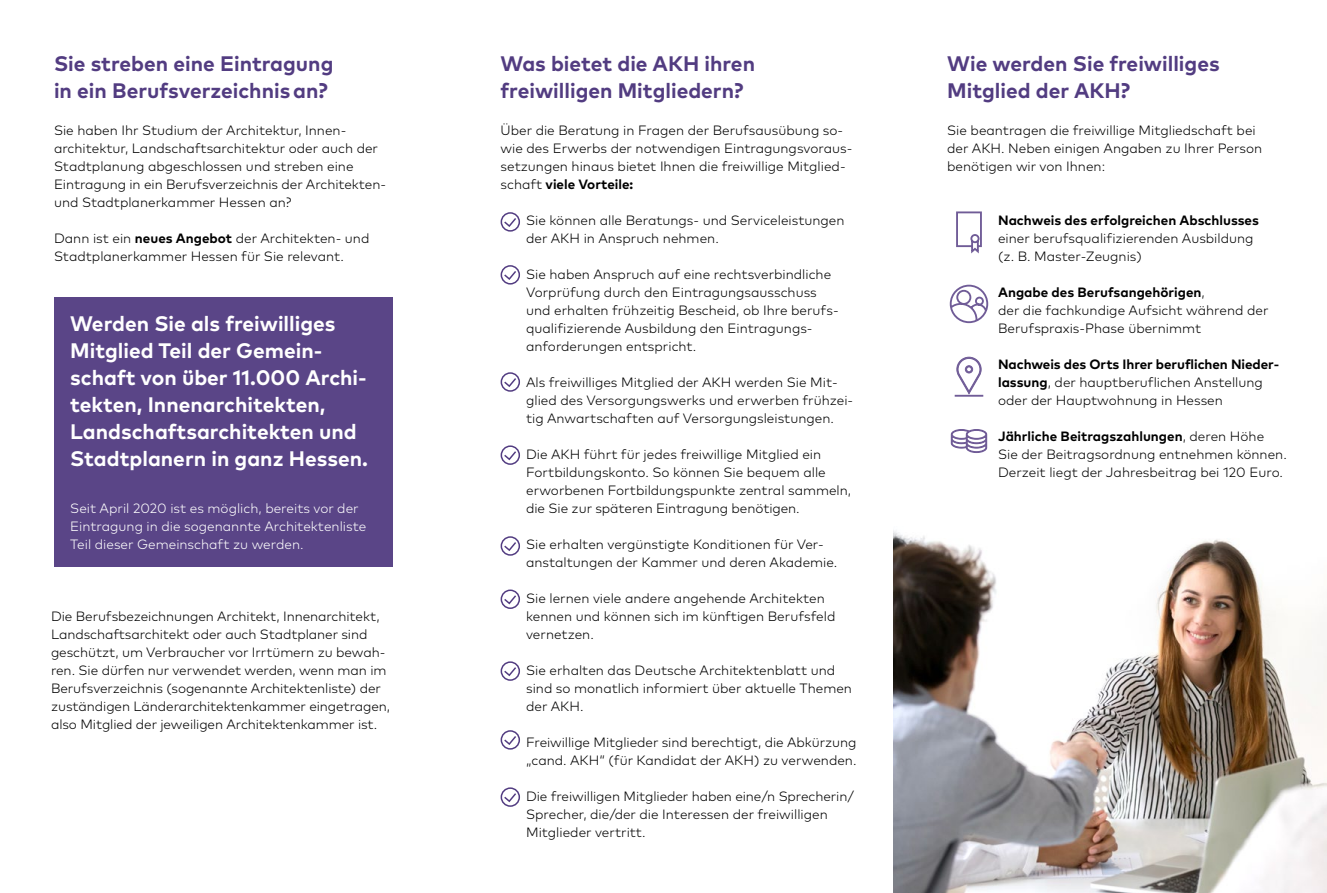
<style>
.page{position:relative;width:1327px;height:893px;background:#fff}
.page>*{position:absolute;margin:0;border:0;box-sizing:border-box;transform-origin:0 0}
.t1{font:700 21px/27px "Mark Pro";color:#fff}
.t2{font:700 21px/27px "Mark Pro";color:#523c81}
.t3{font:300 13.5px/18px "Mark Pro";color:#000}
.t4{font:300 13.5px/18px "Mark Pro";color:#fff}
.t5{font:700 13.5px "Mark Pro";color:#000}
.s1{font-weight:700}
</style>
<div class="page">
<img style="left:893px;top:433px;width:434px;height:460px">
<svg style="left:949px;top:284px;width:40px;height:40px"></svg>
<svg style="left:956px;top:211px;width:26px;height:43px"></svg>
<div style="left:500px;top:212px;width:20px;height:20px;border:2px solid #523c81;border-radius:50%"></div>
<svg style="left:502px;top:216px;width:16px;height:12px"></svg>
<div style="left:500px;top:265px;width:20px;height:20px;border:2px solid #523c81;border-radius:50%"></div>
<svg style="left:502px;top:269px;width:16px;height:12px"></svg>
<div style="left:500px;top:372px;width:20px;height:20px;border:2px solid #523c81;border-radius:50%"></div>
<svg style="left:502px;top:376px;width:16px;height:12px"></svg>
<div style="left:500px;top:445px;width:20px;height:20px;border:2px solid #523c81;border-radius:50%"></div>
<svg style="left:502px;top:450px;width:16px;height:11px"></svg>
<div style="left:500px;top:536px;width:20px;height:20px;border:2px solid #523c81;border-radius:50%"></div>
<svg style="left:502px;top:540px;width:16px;height:12px"></svg>
<div style="left:500px;top:589px;width:20px;height:20px;border:2px solid #523c81;border-radius:50%"></div>
<svg style="left:502px;top:594px;width:16px;height:11px"></svg>
<div style="left:500px;top:661px;width:20px;height:20px;border:2px solid #523c81;border-radius:50%"></div>
<svg style="left:502px;top:665px;width:16px;height:12px"></svg>
<div style="left:500px;top:730px;width:20px;height:20px;border:2px solid #523c81;border-radius:50%"></div>
<svg style="left:502px;top:734px;width:16px;height:12px"></svg>
<div style="left:500px;top:787px;width:20px;height:20px;border:2px solid #523c81;border-radius:50%"></div>
<svg style="left:502px;top:791px;width:16px;height:12px"></svg>
<svg style="left:956px;top:356px;width:26px;height:39px"></svg>
<hr style="left:954px;top:395px;width:29px;height:2px;background:#705c97">
<svg style="left:950px;top:429px;width:37px;height:24px"></svg>
<div style="left:54px;top:297px;width:338px;height:269px;background:#5a4587"></div>
<h1 class="t2" style="left:54px;top:48px;width:281px">Sie streben eine Eintragung in ein Berufsverzeichnis an?</h1>
<p class="t3" style="left:54px;top:120px;width:333px">Sie haben Ihr Studium der Architektur, Innen&shy;architektur, Landschaftsarchitektur oder auch der Stadtplanung abgeschlossen und streben eine Eintragung in ein Berufsverzeichnis der Architekten&shy;und Stadtplanerkammer Hessen an?</p>
<p class="t3" style="left:54px;top:228px;width:317px">Dann ist ein <span class="s1">neues Angebot</span> der Architekten- und<br>Stadtplanerkammer Hessen für Sie relevant.</p>
<h1 class="t1" style="left:70px;top:308px;width:299px">Werden Sie als freiwilliges<br>Mitglied Teil der Gemein&shy;schaft von über 11.000 Archi&shy;tekten, Innenarchitekten,<br>Landschaftsarchitekten und<br>Stadtplanern in ganz Hessen.</h1>
<p class="t4" style="left:70px;top:498px;width:298px">Seit April 2020 ist es möglich, bereits vor der<br>Eintragung in die sogenannte Architektenliste<br>Teil dieser Gemeinschaft zu werden.</p>
<p class="t3" style="left:51px;top:606px;width:341px">Die Berufsbezeichnungen Architekt, Innenarchitekt, Landschaftsarchitekt oder auch Stadtplaner sind geschützt, um Verbraucher vor Irrtümern zu bewah&shy;ren. Sie dürfen nur verwendet werden, wenn man im Berufsverzeichnis (sogenannte Architektenliste) der zuständigen Länderarchitektenkammer eingetragen, also Mitglied der jeweiligen Architektenkammer ist.</p>
<h1 class="t2" style="left:500px;top:48px;width:256px">Was bietet die AKH ihren freiwilligen Mitgliedern?</h1>
<p class="t3" style="left:500px;top:120px;width:353px">Über die Beratung in Fragen der Berufsausübung so&shy;wie des Erwerbs der notwendigen Eintragungsvoraus&shy;setzungen hinaus bietet Ihnen die freiwillige Mitglied&shy;schaft <span class="s1">viele Vorteile:</span></p>
<p class="t3" style="left:526px;top:210px;width:320px">Sie können alle Beratungs- und Serviceleistungen der AKH in Anspruch nehmen.</p>
<p class="t3" style="left:526px;top:264px;width:314px">Sie haben Anspruch auf eine rechtsverbindliche Vorprüfung durch den Eintragungsausschuss und erhalten frühzeitig Bescheid, ob Ihre berufs&shy;qualifizierende Ausbildung den Eintragungs&shy;anforderungen entspricht.</p>
<p class="t3" style="left:526px;top:372px;width:328px">Als freiwilliges Mitglied der AKH werden Sie Mit&shy;glied des Versorgungswerks und erwerben frühzei&shy;tig Anwartschaften auf Versorgungsleistungen.</p>
<p class="t3" style="left:526px;top:444px;width:326px">Die AKH führt für jedes freiwillige Mitglied ein Fortbildungskonto. So können Sie bequem alle erworbenen Fortbildungspunkte zentral sammeln, die Sie zur späteren Eintragung benötigen.</p>
<p class="t3" style="left:526px;top:534px;width:313px">Sie erhalten vergünstigte Konditionen für Ver&shy;anstaltungen der Kammer und deren Akademie.</p>
<p class="t3" style="left:526px;top:588px;width:311px">Sie lernen viele andere angehende Architekten kennen und können sich im künftigen Berufsfeld vernetzen.</p>
<p class="t3" style="left:526px;top:660px;width:327px">Sie erhalten das Deutsche Architektenblatt und sind so monatlich informiert über aktuelle Themen der AKH.</p>
<p class="t3" style="left:526px;top:732px;width:332px">Freiwillige Mitglieder sind berechtigt, die Abkürzung „cand. AKH“ (für Kandidat der AKH) zu verwenden.</p>
<p class="t3" style="left:526px;top:786px;width:329px">Die freiwilligen Mitglieder haben eine/n Sprecherin/<br>Sprecher, die/der die Interessen der freiwilligen<br>Mitglieder vertritt.</p>
<h1 class="t2" style="left:947px;top:48px;width:274px">Wie werden Sie freiwilliges<br>Mitglied der AKH?</h1>
<p class="t3" style="left:947px;top:120px;width:316px">Sie beantragen die freiwillige Mitgliedschaft bei der AKH. Neben einigen Angaben zu Ihrer Person benötigen wir von Ihnen:</p>
<p class="t5" style="left:998px;top:210px;width:262px">Nachweis des erfolgreichen Abschlusses</p>
<p class="t3" style="left:998px;top:228px;width:257px">einer berufsqualifizierenden Ausbildung (z. B. Master-Zeugnis)</p>
<p class="t3" style="left:998px;top:282px;width:272px"><span class="s1">Angabe des Berufsangehörigen</span>,<br>der die fachkundige Aufsicht während der<br>Berufspraxis-Phase übernimmt</p>
<p class="t3" style="left:998px;top:354px;width:283px"><span class="s1">Nachweis des Orts Ihrer beruflichen Nieder&shy;lassung</span>, der hauptberuflichen Anstellung oder der Hauptwohnung in Hessen</p>
<p class="t3" style="left:998px;top:426px;width:290px"><span class="s1">Jährliche Beitragszahlungen</span>, deren Höhe<br>Sie der Beitragsordnung entnehmen können.<br>Derzeit liegt der Jahresbeitrag bei 120 Euro.</p>
</div>
